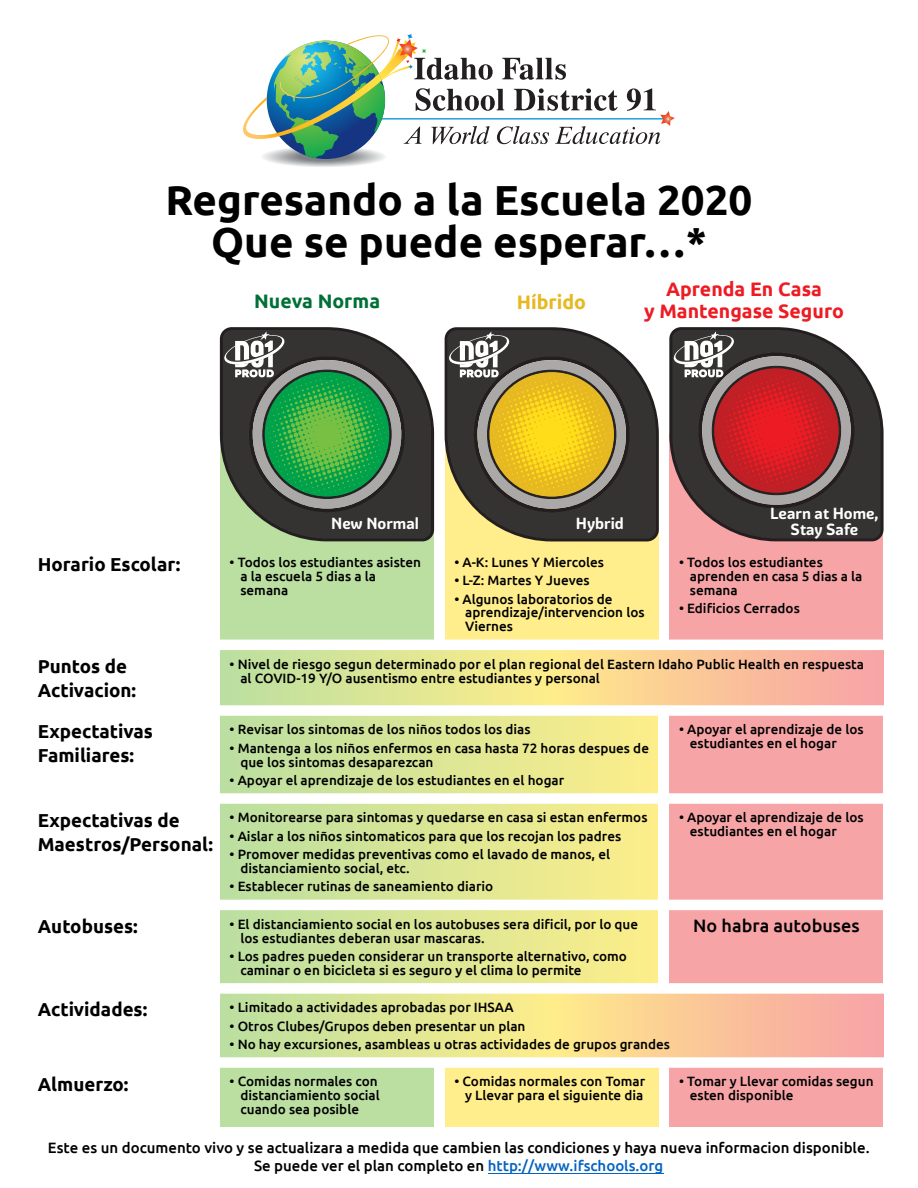
<style>
.page{position:relative;width:918px;height:1188px;background:#fff}
.page>*{position:absolute;margin:0;border:0;box-sizing:border-box;transform-origin:0 0}
.t1{font:700 42px/42px "Ubuntu";color:#000;text-align:center}
.t2{font:700 19.5px/21.6px "Ubuntu";color:#ed1c24;text-align:center}
.t3{font:700 19.5px "Ubuntu";color:#007037}
.t4{font:700 19.5px "Ubuntu";color:#e6b821}
.t5{font:700 18.75px/24px "Ubuntu";color:#000}
.t6{font:500 18px "Ubuntu";color:#000}
.t7{font:700 15.6px/16.5px "Graviola Soft";color:#fff;text-align:center}
.t8{font:500 15px/18.5px "Ubuntu";color:#000;text-align:center}
.t9{font:500 13.5px/14px "Ubuntu";color:#000}
.s1{color:#0563c1}
</style>
<div class="page">
<div style="left:220px;top:434px;width:214px;height:211px;background:#bbdfa1"></div>
<div style="left:220px;top:1064px;width:214px;height:63px;background:#bbdfa1"></div>
<svg style="left:220px;top:327px;width:214px;height:214px;fill:#353332"></svg>
<svg style="left:224px;top:331px;width:181px;height:181px;background:#4b7a54"></svg>
<div style="left:445px;top:434px;width:214px;height:211px;background:#ffee8b"></div>
<div style="left:445px;top:1064px;width:214px;height:63px;background:#ffee8b"></div>
<svg style="left:445px;top:327px;width:214px;height:214px;fill:#353332"></svg>
<svg style="left:449px;top:331px;width:181px;height:182px;background:#958443"></svg>
<div style="left:670px;top:434px;width:213px;height:211px;background:#f7a4a7"></div>
<div style="left:670px;top:711px;width:213px;height:278px;background:#f7a4a7"></div>
<div style="left:670px;top:1064px;width:213px;height:63px;background:#f7a4a7"></div>
<svg style="left:669px;top:327px;width:215px;height:214px;fill:#353332"></svg>
<svg style="left:673px;top:331px;width:182px;height:178px;background:#8a4447"></svg>
<svg style="left:502px;top:58px;width:64px;height:22px"></svg>
<hr style="left:375px;top:118px;width:289px;height:1px;background:#0091d5">
<div style="left:265px;top:147px;width:118px;height:20px;background:#ebecec;border-radius:50%"></div>
<div style="left:269px;top:148px;width:110px;height:18px;background:#dee0e1;border-radius:50%"></div>
<div style="left:270px;top:148px;width:108px;height:18px;background:#dbdcde;border-radius:50%"></div>
<div style="left:271px;top:148px;width:105px;height:17px;background:#d7d8da;border-radius:50%"></div>
<div style="left:272px;top:148px;width:103px;height:17px;background:#d3d4d6;border-radius:50%"></div>
<div style="left:274px;top:148px;width:100px;height:17px;background:#cfd0d2;border-radius:50%"></div>
<div style="left:275px;top:149px;width:98px;height:16px;background:#caccce;border-radius:50%"></div>
<div style="left:276px;top:149px;width:95px;height:16px;background:#c6c8ca;border-radius:50%"></div>
<div style="left:277px;top:149px;width:93px;height:15px;background:#c2c4c6;border-radius:50%"></div>
<div style="left:279px;top:149px;width:90px;height:15px;background:#bec0c2;border-radius:50%"></div>
<div style="left:280px;top:149px;width:88px;height:15px;background:#babcbe;border-radius:50%"></div>
<div style="left:281px;top:150px;width:85px;height:14px;background:#b6b8ba;border-radius:50%"></div>
<div style="left:282px;top:150px;width:83px;height:14px;background:#b2b4b6;border-radius:50%"></div>
<div style="left:284px;top:150px;width:80px;height:13px;background:#adb0b2;border-radius:50%"></div>
<div style="left:285px;top:150px;width:78px;height:13px;background:#a9acae;border-radius:50%"></div>
<div style="left:287px;top:151px;width:73px;height:12px;background:#a1a4a6;border-radius:50%"></div>
<div style="left:289px;top:151px;width:70px;height:12px;background:#9ea0a2;border-radius:50%"></div>
<div style="left:290px;top:151px;width:68px;height:11px;background:#9a9d9f;border-radius:50%"></div>
<div style="left:291px;top:151px;width:65px;height:11px;background:#97999b;border-radius:50%"></div>
<div style="left:292px;top:151px;width:63px;height:11px;background:#939598;border-radius:50%"></div>
<div style="left:294px;top:152px;width:60px;height:10px;background:#8f9194;border-radius:50%"></div>
<div style="left:295px;top:152px;width:58px;height:10px;background:#8b8d90;border-radius:50%"></div>
<div style="left:296px;top:152px;width:55px;height:9px;background:#888a8c;border-radius:50%"></div>
<div style="left:297px;top:152px;width:53px;height:9px;background:#848688;border-radius:50%"></div>
<svg style="left:299px;top:153px;width:50px;height:8px"></svg>
<img style="left:355px;top:35px;width:34px;height:6px">
<img style="left:243px;top:97px;width:31px;height:42px">
<img style="left:274px;top:41px;width:111px;height:117px">
<img style="left:383px;top:40px;width:13px;height:26px">
<img style="left:380px;top:66px;width:16px;height:15px">
<svg style="left:396px;top:33px;width:97px;height:47px"></svg>
<svg style="left:404px;top:88px;width:271px;height:56px"></svg>
<hr style="left:488px;top:1173px;width:175px;height:1px;background:#0563c1">
<div style="left:210px;top:1057px;width:685px;height:11px;background:#fff"></div>
<div style="left:210px;top:983px;width:685px;height:11px;background:#fff"></div>
<div style="left:210px;top:900px;width:685px;height:10px;background:#fff"></div>
<div style="left:210px;top:793px;width:685px;height:11px;background:#fff"></div>
<div style="left:210px;top:705px;width:685px;height:11px;background:#fff"></div>
<div style="left:210px;top:640px;width:685px;height:10px;background:#fff"></div>
<h1 class="t1" style="left:166px;top:182px;width:588px">Regresando a la Escuela 2020<br>Que se puede esperar…*</h1>
<h2 class="t3" style="left:254px;top:293px;width:128px">Nueva Norma</h2>
<h2 class="t4" style="left:517px;top:294px;width:71px">Híbrido</h2>
<h2 class="t2" style="left:644px;top:280px;width:201px">Aprenda En Casa<br>y Mantengase Seguro</h2>
<p class="t7" style="left:331px;top:515px;width:89px">New Normal</p>
<p class="t7" style="left:576px;top:515px;width:50px">Hybrid</p>
<p class="t7" style="left:770px;top:505px;width:110px">Learn at Home,<br>Stay Safe</p>
<h3 class="t5" style="left:38px;top:553px;width:144px">Horario Escolar:</h3>
<p class="t9" style="left:240px;top:556px;width:182px;text-indent:-11px">• Todos los estudiantes asisten a la escuela 5 dias a la semana</p>
<p class="t9" style="left:454px;top:556px;width:151px">• A-K: Lunes Y Miercoles</p>
<p class="t9" style="left:454px;top:574px;width:137px">• L-Z: Martes Y Jueves</p>
<p class="t9" style="left:465px;top:593px;width:181px;text-indent:-11px">• Algunos laboratorios de aprendizaje/intervencion los<br>Viernes</p>
<p class="t9" style="left:690px;top:556px;width:174px;text-indent:-11px">• Todos los estudiantes aprenden en casa 5 dias a la semana</p>
<p class="t9" style="left:679px;top:602px;width:122px">• Edificios Cerrados</p>
<h3 class="t5" style="left:38px;top:655px;width:100px">Puntos de<br>Activacion:</h3>
<p class="t9" style="left:240px;top:658px;width:625px;text-indent:-11px">• Nivel de riesgo segun determinado por el plan regional del Eastern Idaho Public Health en respuesta al COVID-19 Y/O ausentismo entre estudiantes y personal</p>
<h3 class="t5" style="left:38px;top:721px;width:117px">Expectativas<br>Familiares:</h3>
<p class="t9" style="left:230px;top:723px;width:303px">• Revisar los sintomas de los niños todos los dias</p>
<p class="t9" style="left:240px;top:742px;width:410px;text-indent:-11px">• Mantenga a los niños enfermos en casa hasta 72 horas despues de que los sintomas desaparezcan</p>
<p class="t9" style="left:230px;top:774px;width:336px">• Apoyar el aprendizaje de los estudiantes en el hogar</p>
<h3 class="t5" style="left:38px;top:809px;width:177px">Expectativas de<br>Maestros/Personal:</h3>
<p class="t9" style="left:230px;top:811px;width:419px">• Monitorearse para sintomas y quedarse en casa si estan enfermos</p>
<p class="t9" style="left:230px;top:830px;width:393px">• Aislar a los niños sintomaticos para que los recojan los padres</p>
<p class="t9" style="left:240px;top:848px;width:371px;text-indent:-11px">• Promover medidas preventivas como el lavado de manos, el distanciamiento social, etc.</p>
<p class="t9" style="left:230px;top:880px;width:265px">• Establecer rutinas de saneamiento diario</p>
<p class="t9" style="left:690px;top:723px;width:175px;text-indent:-11px">• Apoyar el aprendizaje de los estudiantes en el hogar</p>
<p class="t9" style="left:690px;top:811px;width:175px;text-indent:-11px">• Apoyar el aprendizaje de los estudiantes en el hogar</p>
<h3 class="t5" style="left:38px;top:915px;width:102px">Autobuses:</h3>
<p class="t9" style="left:240px;top:918px;width:399px;text-indent:-11px">• El distanciamiento social en los autobuses sera dificil, por lo que los estudiantes deberan usar mascaras.</p>
<p class="t9" style="left:240px;top:950px;width:388px;text-indent:-11px">• Los padres pueden considerar un transporte alternativo, como caminar o en bicicleta si es seguro y el clima lo permite</p>
<h3 class="t5" style="left:38px;top:999px;width:111px">Actividades:</h3>
<p class="t9" style="left:230px;top:1001px;width:286px">• Limitado a actividades aprobadas por IHSAA</p>
<p class="t9" style="left:230px;top:1020px;width:297px">• Otros Clubes/Grupos deben presentar un plan</p>
<p class="t9" style="left:230px;top:1038px;width:442px">• No hay excursiones, asambleas u otras actividades de grupos grandes</p>
<h3 class="t6" style="left:693px;top:918px;width:168px">No habra autobuses</h3>
<h3 class="t5" style="left:38px;top:1073px;width:92px">Almuerzo:</h3>
<p class="t9" style="left:690px;top:1075px;width:185px;text-indent:-11px">• Tomar y Llevar comidas segun esten disponible</p>
<p class="t9" style="left:240px;top:1075px;width:141px;text-indent:-11px">• Comidas normales con distanciamiento social cuando sea posible</p>
<p class="t9" style="left:454px;top:1075px;width:192px;text-align:right">• Comidas normales con Tomar y Llevar para el siguiente dia</p>
<p class="t8" style="left:48px;top:1139px;width:823px">Este es un documento vivo y se actualizara a medida que cambien las condiciones y haya nueva informacion disponible.<br>Se puede ver el plan completo en <span class="s1">http://www.ifschools.org</span></p>
</div>
